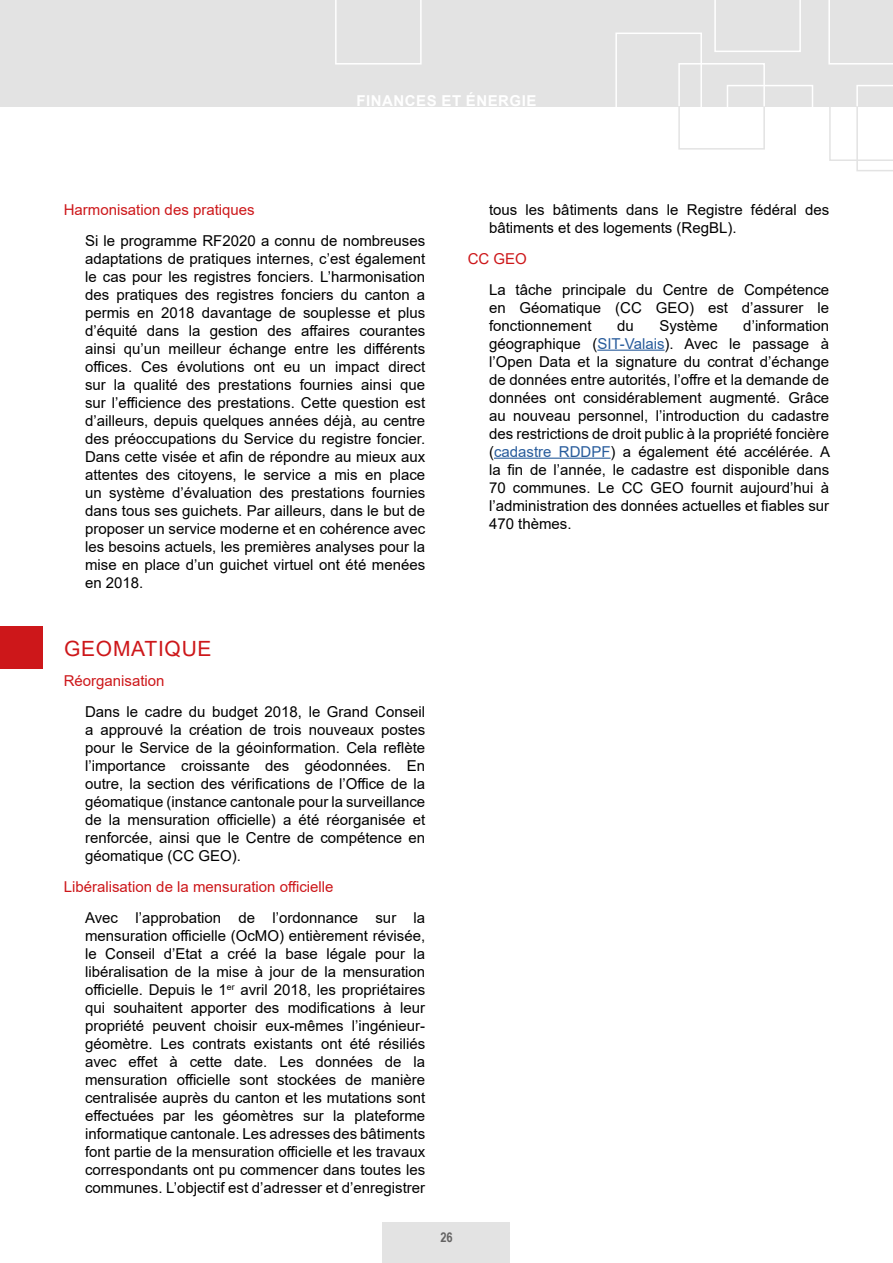
<style>
.page{position:relative;width:893px;height:1263px;background:#fff}
.page>*{position:absolute;margin:0;border:0;box-sizing:border-box;transform-origin:0 0}
.t1{font:21px "Arial";letter-spacing:.035em;color:#cd171a}
.t2{font:15px/18px "Arial";color:#000;text-align:justify}
.t3{font:15px "Arial";color:#cd171a}
.t4{font:700 15px "Arial";letter-spacing:.035em;color:#fff}
.t5{font:700 13.5px "Arial Narrow";color:#646363}
.s1{color:#275b9b}
</style>
<div class="page">
<div style="left:383px;top:1222px;width:127px;height:41px;background:#e3e3e3"></div>
<div style="left:0;top:0;width:893px;height:106px;background:#e3e3e3"></div>
<svg style="left:828px;top:0;width:65px;height:65px"></svg>
<svg style="left:714px;top:0;width:87px;height:52px"></svg>
<div style="left:615px;top:33px;width:87px;height:86px;border:2px solid #fff"></div>
<svg style="left:335px;top:0;width:87px;height:65px"></svg>
<div style="left:727px;top:85px;width:86px;height:86px;border:2px solid #fff"></div>
<svg style="left:829px;top:85px;width:64px;height:87px"></svg>
<div style="left:678px;top:63px;width:87px;height:44px;border:2px solid #fff"></div>
<div style="left:678px;top:105px;width:87px;height:45px;border:2px solid #e3e3e3"></div>
<hr style="left:597px;top:350px;width:68px;height:1px;background:#275b9b">
<hr style="left:494px;top:458px;width:117px;height:1px;background:#275b9b">
<div style="left:0;top:626px;width:43px;height:43px;background:#cd171a"></div>
<p class="t4" style="left:356px;top:90px;width:182px">FINANCES ET ÉNERGIE</p>
<p class="t3" style="left:64px;top:199px;width:192px">Harmonisation des pratiques</p>
<p class="t2" style="left:85px;top:231px;width:342px">Si le programme RF2020 a connu de nombreuses adaptations de pratiques internes, c’est également le cas pour les registres fonciers. L’harmonisation des pratiques des registres fonciers du canton a permis en 2018 davantage de souplesse et plus d’équité dans la gestion des affaires courantes ainsi qu’un meilleur échange entre les différents offices. Ces évolutions ont eu un impact direct sur la qualité des prestations fournies ainsi que sur l’efficience des prestations. Cette question est d’ailleurs, depuis quelques années déjà, au centre des préoccupations du Service du registre foncier.<br>Dans cette visée et afin de répondre au mieux aux attentes des citoyens, le service a mis en place un système d’évaluation des prestations fournies dans tous ses guichets. Par ailleurs, dans le but de proposer un service moderne et en cohérence avec les besoins actuels, les premières analyses pour la mise en place d’un guichet virtuel ont été menées en 2018.</p>
<p class="t2" style="left:489px;top:201px;width:342px">tous les bâtiments dans le Registre fédéral des bâtiments et des logements (RegBL).</p>
<p class="t3" style="left:468px;top:248px;width:61px">CC GEO</p>
<p class="t2" style="left:489px;top:280px;width:342px">La tâche principale du Centre de Compétence en Géomatique (CC GEO) est d’assurer le fonctionnement</p>
<p class="t2" style="left:489px;top:316px;width:342px;text-indent:254px">d’information géographique (<span class="s1">SIT-Valais</span>). Avec le passage à l’Open Data et la signature du contrat d’échange de données entre autorités, l’offre et la demande de données ont considérablement augmenté. Grâce au nouveau personnel, l’introduction du cadastre des restrictions de droit public à la propriété foncière (<span class="s1">cadastre RDDPF</span>) a également été accélérée. A la fin de l’année, le cadastre est disponible dans 70 communes. Le CC GEO fournit aujourd’hui à l’administration des données actuelles et fiables sur 470 thèmes.</p>
<p class="t2" style="left:617px;top:316px;width:18px">du</p>
<p class="t2" style="left:659px;top:316px;width:60px">Système</p>
<h1 class="t1" style="left:64px;top:634px;width:149px">GEOMATIQUE</h1>
<p class="t3" style="left:64px;top:671px;width:102px">Réorganisation</p>
<p class="t2" style="left:85px;top:703px;width:342px">Dans le cadre du budget 2018, le Grand Conseil a approuvé la création de trois nouveaux postes pour le Service de la géoinformation. Cela reflète l’importance croissante des géodonnées. En outre, la section des vérifications de l’Office de la géomatique (instance cantonale pour la surveillance de la mensuration officielle) a été réorganisée et renforcée, ainsi que le Centre de compétence en géomatique (CC GEO).</p>
<p class="t3" style="left:64px;top:876px;width:271px">Libéralisation de la mensuration officielle</p>
<p class="t2" style="left:85px;top:908px;width:342px">Avec l’approbation de l’ordonnance sur la mensuration officielle (OcMO) entièrement révisée, le Conseil d’Etat a créé la base légale pour la libéralisation de la mise à jour de la mensuration officielle. Depuis le 1<sup>er</sup> avril 2018, les propriétaires qui souhaitent apporter des modifications à leur propriété peuvent choisir eux-mêmes l’ingénieur&shy;géomètre. Les contrats existants ont été résiliés avec effet à cette date. Les données de la mensuration officielle sont stockées de manière centralisée auprès du canton et les mutations sont effectuées par les géomètres sur la plateforme informatique cantonale. Les adresses des bâtiments font partie de la mensuration officielle et les travaux correspondants ont pu commencer dans toutes les communes. L’objectif est d’adresser et d’enregistrer</p>
<p class="t5" style="left:440px;top:1227px;width:14px">26</p>
</div>
